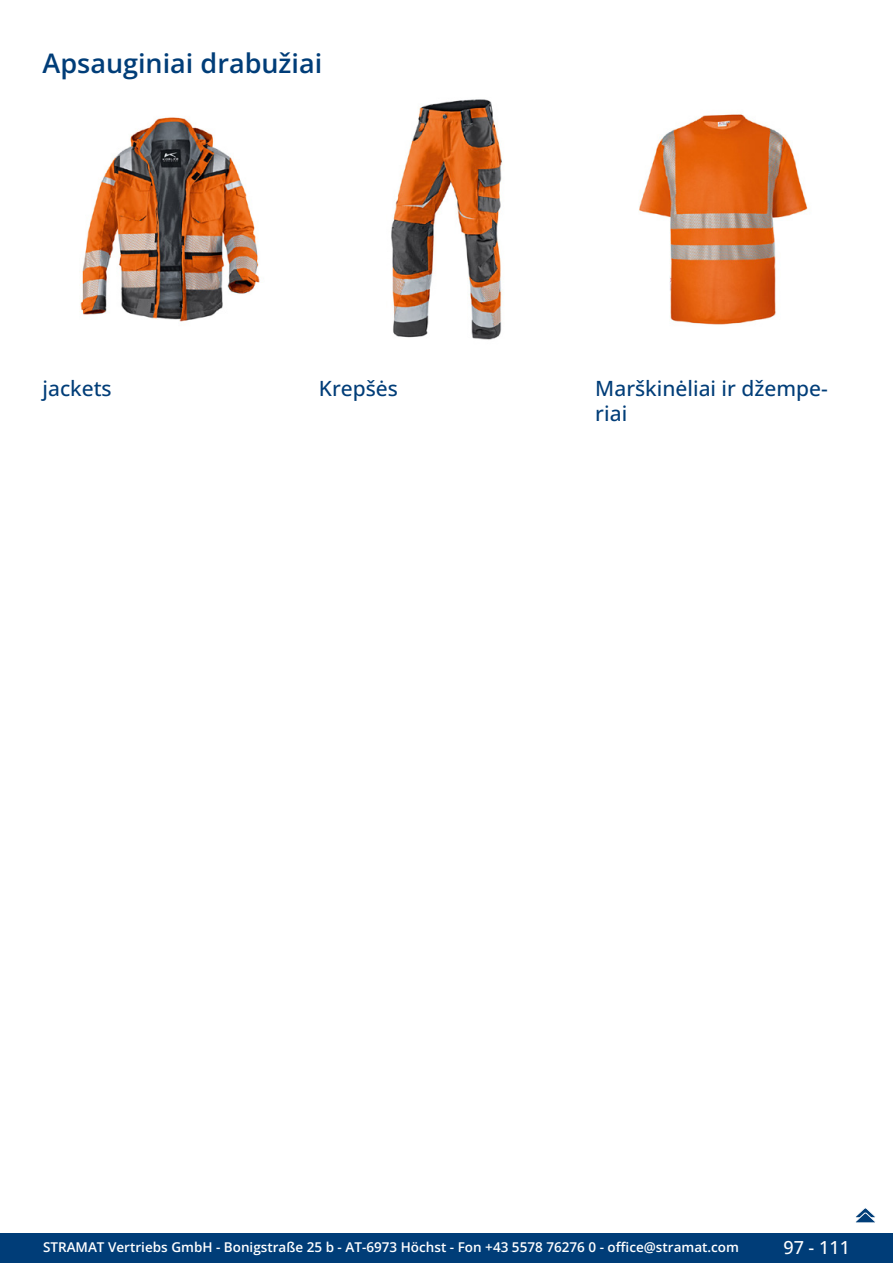
<style>
.page{position:relative;width:893px;height:1263px;background:#fff}
.page>*{position:absolute;margin:0;border:0;box-sizing:border-box;transform-origin:0 0}
.GruppeName{font:600 27px "Open Sans";color:#003d78}
.Übersicth{font:500 21px/25.2px "Open Sans";color:#003d78}
.t1{font:500 18px "Open Sans";color:#fff}
.t2{font:600 13.5px "Open Sans";color:#fff}
</style>
<div class="page">
<div style="left:0;top:1233px;width:893px;height:30px;background:#003d78"></div>
<img style="left:79px;top:117px;width:181px;height:205px">
<img style="left:391px;top:99px;width:112px;height:241px">
<img style="left:639px;top:113px;width:169px;height:212px">
<svg style="left:855px;top:1208px;width:21px;height:15px"></svg>
<p class="GruppeName" style="left:43px;top:44px;width:281px">Apsauginiai drabužiai</p>
<p class="Übersicth" style="left:43px;top:375px;width:71px">jackets</p>
<p class="Übersicth" style="left:319px;top:375px;width:81px">Krepšės</p>
<p class="Übersicth" style="left:595px;top:375px;width:234px">Marškinėliai ir džempe&shy;riai</p>
<p class="t2" style="left:43px;top:1238px;width:698px">STRAMAT Vertriebs GmbH - Bonigstraße 25 b - AT-6973 Höchst - Fon +43 5578 76276 0 - office@stramat.com</p>
<h3 class="t1" style="left:783px;top:1234px;width:68px">97 - 111</h3>
</div>
